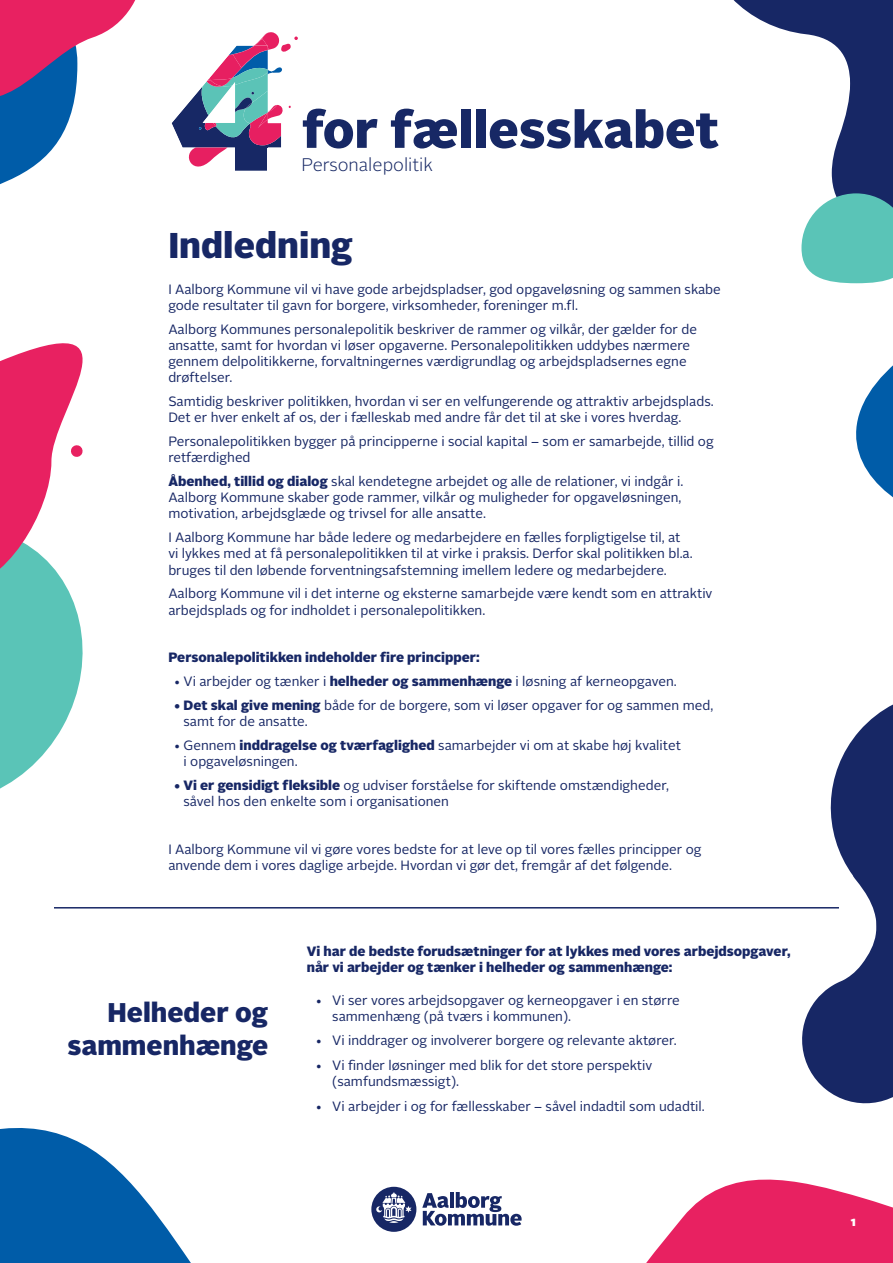
<style>
.page{position:relative;width:893px;height:1263px;background:#fff}
.page>*{position:absolute;margin:0;border:0;box-sizing:border-box;transform-origin:0 0}
.t1{font:900 51.3px "Alright Sans";color:#172865}
.t2{font:900 35.85px "Alright Sans";color:#172765}
.t3{font:900 27px/32.4px "Alright Sans";color:#172765;text-align:right}
.t4{font:300 18.15px "Alright Sans";color:#172865}
.t5{font:13.5px/16.2px "Alright Sans";color:#172765}
.t6{font:900 13.5px/16.2px "Alright Sans";color:#172765}
.t7{font:900 12.45px "Alright Sans";color:#fff}
.s1{font-weight:900}
</style>
<div class="page">
<svg style="left:646px;top:1179px;width:247px;height:84px"></svg>
<svg style="left:794px;top:704px;width:99px;height:400px"></svg>
<svg style="left:733px;top:0;width:160px;height:193px"></svg>
<svg style="left:171px;top:32px;width:127px;height:139px"></svg>
<svg style="left:428px;top:1192px;width:94px;height:34px"></svg>
<svg style="left:0;top:1128px;width:428px;height:135px"></svg>
<svg style="left:801px;top:193px;width:92px;height:305px"></svg>
<svg style="left:0;top:0;width:136px;height:789px"></svg>
<hr style="left:54px;top:907px;width:785px;height:1px;background:#172765">
<p class="t1" style="left:302px;top:93px;width:418px">for fællesskabet</p>
<p class="t4" style="left:301px;top:152px;width:133px">Personalepolitik</p>
<p class="t2" style="left:168px;top:220px;width:186px">Indledning</p>
<p class="t5" style="left:168px;top:281px;width:554px">I Aalborg Kommune vil vi have gode arbejdspladser, god opgaveløsning og sammen skabe gode resultater til gavn for borgere, virksomheder, foreninger m.fl.</p>
<p class="t5" style="left:168px;top:321px;width:530px">Aalborg Kommunes personalepolitik beskriver de rammer og vilkår, der gælder for de ansatte, samt for hvordan vi løser opgaverne. Personalepolitikken uddybes nærmere gennem delpolitikkerne, forvaltningernes værdigrundlag og arbejdspladsernes egne drøftelser.</p>
<p class="t5" style="left:168px;top:393px;width:547px">Samtidig beskriver politikken, hvordan vi ser en velfungerende og attraktiv arbejdsplads.<br>Det er hver enkelt af os, der i fælleskab med andre får det til at ske i vores hverdag.</p>
<p class="t5" style="left:168px;top:433px;width:547px">Personalepolitikken bygger på principperne i social kapital – som er samarbejde, tillid og retfærdighed</p>
<p class="t5" style="left:168px;top:473px;width:516px"><span class="s1">Åbenhed, tillid og dialog</span> skal kendetegne arbejdet og alle de relationer, vi indgår i.<br>Aalborg Kommune skaber gode rammer, vilkår og muligheder for opgaveløsningen, motivation, arbejdsglæde og trivsel for alle ansatte.</p>
<p class="t5" style="left:168px;top:530px;width:526px">I Aalborg Kommune har både ledere og medarbejdere en fælles forpligtigelse til, at vi lykkes med at få personalepolitikken til at virke i praksis. Derfor skal politikken bl.a. bruges til den løbende forventningsafstemning imellem ledere og medarbejdere.</p>
<p class="t5" style="left:168px;top:586px;width:546px">Aalborg Kommune vil i det interne og eksterne samarbejde være kendt som en attraktiv arbejdsplads og for indholdet i personalepolitikken.</p>
<p class="t6" style="left:168px;top:649px;width:313px">Personalepolitikken indeholder fire principper:</p>
<p class="t5" style="left:173px;top:673px;width:505px">• Vi arbejder og tænker i <span class="s1">helheder og sammenhænge</span> i løsning af kerneopgaven.</p>
<p class="t5" style="left:184px;top:697px;width:531px;text-indent:-10px"><span class="s1">• Det skal give mening</span> både for de borgere, som vi løser opgaver for og sammen med, samt for de ansatte.</p>
<p class="t5" style="left:184px;top:737px;width:499px;text-indent:-10px">• Gennem <span class="s1">inddragelse og tværfaglighed</span> samarbejder vi om at skabe høj kvalitet i opgaveløsningen.</p>
<p class="t5" style="left:184px;top:777px;width:487px;text-indent:-10px"><span class="s1">• Vi er gensidigt fleksible</span> og udviser forståelse for skiftende omstændigheder, såvel hos den enkelte som i organisationen</p>
<p class="t5" style="left:168px;top:841px;width:535px">I Aalborg Kommune vil vi gøre vores bedste for at leve op til vores fælles principper og anvende dem i vores daglige arbejde. Hvordan vi gør det, fremgår af det følgende.</p>
<p class="t3" style="left:67px;top:997px;width:202px">Helheder og sammenhænge</p>
<p class="t6" style="left:307px;top:943px;width:485px">Vi har de bedste forudsætninger for at lykkes med vores arbejdsopgaver, når vi arbejder og tænker i helheder og sammenhænge:</p>
<p class="t5" style="left:332px;top:992px;width:349px;text-indent:-17px">• Vi ser vores arbejdsopgaver og kerneopgaver i en større sammenhæng (på tværs i kommunen).</p>
<p class="t5" style="left:315px;top:1033px;width:363px">• Vi inddrager og involverer borgere og relevante aktører.</p>
<p class="t5" style="left:332px;top:1057px;width:322px;text-indent:-17px">• Vi finder løsninger med blik for det store perspektiv (samfundsmæssigt).</p>
<p class="t5" style="left:315px;top:1098px;width:391px">• Vi arbejder i og for fællesskaber – såvel indadtil som udadtil.</p>
<p class="t7" style="left:851px;top:1213px;width:7px">1</p>
</div>
